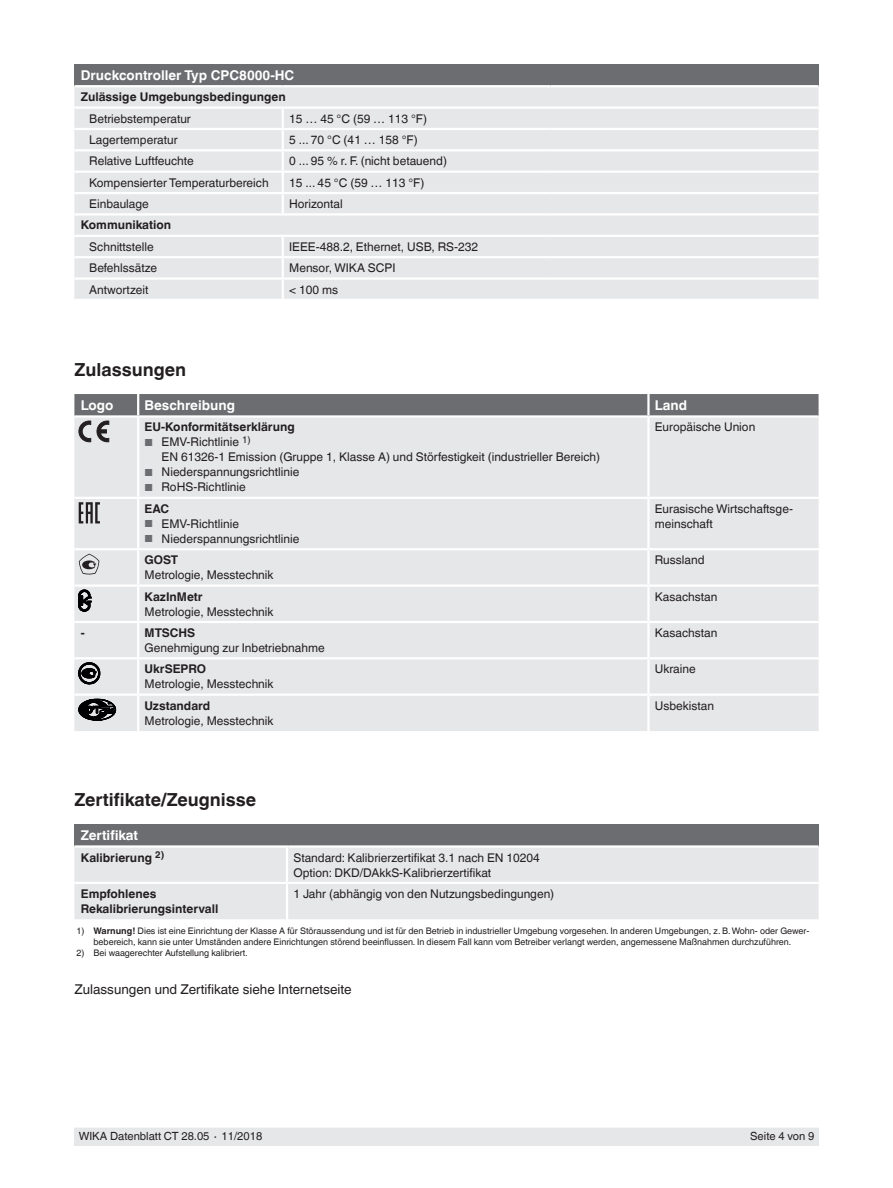
<style>
.page{position:relative;width:893px;height:1188px;background:#fff}
.page>*{position:absolute;margin:0;border:0;box-sizing:border-box;transform-origin:0 0}
.t1{font:700 18px "Helvetica World";color:#231f20}
.t2{font:700 13.5px "Helvetica World";color:#fff}
.t3{font:13.5px "Helvetica World";color:#231f20}
.t4{font:12px/15px "Helvetica World";color:#231f20}
.t5{font:700 12px/15px "Helvetica World";color:#231f20}
.t6{font:11.25px "Helvetica World";color:#231f20}
.t7{font:9px/10.5px "Helvetica World";color:#231f20;text-align:center}
.s1{font-size:10.2px;color:#6c6d70}
.s2{font-weight:700}
</style>
<div class="page">
<div style="left:74px;top:1128px;width:745px;height:17px;background:#e6e7e9"></div>
<div style="left:74px;top:64px;width:745px;height:22px;background:#6c6d70"></div>
<div style="left:74px;top:87px;width:745px;height:212px;background:#e6e7e9"></div>
<hr style="left:74px;top:85px;width:209px;height:2px;background:#fff">
<hr style="left:283px;top:85px;width:268px;height:2px;background:#fff">
<hr style="left:551px;top:85px;width:268px;height:2px;background:#fff">
<hr style="left:74px;top:106px;width:210px;height:3px;background:#fff">
<hr style="left:74px;top:128px;width:210px;height:2px;background:#fff">
<svg style="left:282px;top:109px;width:2px;height:40px"></svg>
<hr style="left:74px;top:149px;width:210px;height:2px;background:#fff">
<hr style="left:282px;top:151px;width:2px;height:20px;background:#fff">
<hr style="left:74px;top:171px;width:210px;height:2px;background:#fff">
<hr style="left:74px;top:192px;width:210px;height:2px;background:#fff">
<svg style="left:282px;top:173px;width:2px;height:40px"></svg>
<hr style="left:74px;top:213px;width:210px;height:3px;background:#fff">
<hr style="left:74px;top:235px;width:210px;height:2px;background:#fff">
<hr style="left:74px;top:256px;width:210px;height:2px;background:#fff">
<hr style="left:74px;top:277px;width:210px;height:3px;background:#fff">
<svg style="left:282px;top:237px;width:2px;height:62px"></svg>
<hr style="left:284px;top:106px;width:267px;height:3px;background:#fff">
<hr style="left:551px;top:106px;width:268px;height:3px;background:#fff">
<hr style="left:284px;top:128px;width:267px;height:2px;background:#fff">
<hr style="left:551px;top:128px;width:268px;height:2px;background:#fff">
<hr style="left:284px;top:149px;width:267px;height:2px;background:#fff">
<hr style="left:551px;top:149px;width:268px;height:2px;background:#fff">
<hr style="left:284px;top:171px;width:267px;height:2px;background:#fff">
<hr style="left:551px;top:171px;width:268px;height:2px;background:#fff">
<hr style="left:284px;top:192px;width:267px;height:2px;background:#fff">
<hr style="left:551px;top:192px;width:268px;height:2px;background:#fff">
<hr style="left:284px;top:213px;width:267px;height:3px;background:#fff">
<hr style="left:551px;top:213px;width:268px;height:3px;background:#fff">
<hr style="left:284px;top:235px;width:267px;height:2px;background:#fff">
<hr style="left:551px;top:235px;width:268px;height:2px;background:#fff">
<hr style="left:284px;top:256px;width:267px;height:2px;background:#fff">
<hr style="left:551px;top:256px;width:268px;height:2px;background:#fff">
<hr style="left:284px;top:277px;width:267px;height:3px;background:#fff">
<hr style="left:551px;top:277px;width:268px;height:3px;background:#fff">
<div style="left:74px;top:442px;width:745px;height:289px;background:#e6e7e9"></div>
<hr style="left:138px;top:497px;width:510px;height:2px;background:#fff">
<hr style="left:138px;top:548px;width:510px;height:2px;background:#fff">
<hr style="left:138px;top:584px;width:510px;height:3px;background:#fff">
<hr style="left:137px;top:587px;width:2px;height:34px;background:#fff">
<hr style="left:647px;top:587px;width:3px;height:34px;background:#fff">
<hr style="left:138px;top:657px;width:510px;height:2px;background:#fff">
<hr style="left:137px;top:659px;width:2px;height:35px;background:#fff">
<hr style="left:648px;top:657px;width:171px;height:2px;background:#fff">
<hr style="left:647px;top:659px;width:3px;height:35px;background:#fff">
<hr style="left:74px;top:657px;width:64px;height:2px;background:#fff">
<hr style="left:74px;top:694px;width:64px;height:2px;background:#fff">
<hr style="left:138px;top:694px;width:510px;height:2px;background:#fff">
<hr style="left:648px;top:694px;width:171px;height:2px;background:#fff">
<hr style="left:74px;top:621px;width:64px;height:2px;background:#fff">
<hr style="left:138px;top:621px;width:510px;height:2px;background:#fff">
<hr style="left:137px;top:623px;width:2px;height:34px;background:#fff">
<hr style="left:648px;top:621px;width:171px;height:2px;background:#fff">
<hr style="left:647px;top:623px;width:3px;height:34px;background:#fff">
<hr style="left:137px;top:696px;width:2px;height:35px;background:#fff">
<hr style="left:647px;top:696px;width:3px;height:35px;background:#fff">
<hr style="left:74px;top:497px;width:64px;height:2px;background:#fff">
<hr style="left:74px;top:584px;width:64px;height:3px;background:#fff">
<hr style="left:648px;top:497px;width:171px;height:2px;background:#fff">
<hr style="left:648px;top:584px;width:171px;height:3px;background:#fff">
<hr style="left:648px;top:548px;width:171px;height:2px;background:#fff">
<hr style="left:74px;top:548px;width:64px;height:2px;background:#fff">
<hr style="left:647px;top:418px;width:3px;height:79px;background:#fff">
<hr style="left:137px;top:418px;width:2px;height:79px;background:#fff">
<hr style="left:647px;top:499px;width:3px;height:49px;background:#fff">
<hr style="left:647px;top:550px;width:3px;height:34px;background:#fff">
<hr style="left:137px;top:499px;width:2px;height:49px;background:#fff">
<hr style="left:137px;top:550px;width:2px;height:34px;background:#fff">
<div style="left:74px;top:824px;width:745px;height:23px;background:#6c6d70"></div>
<div style="left:74px;top:848px;width:745px;height:71px;background:#e6e7e9"></div>
<hr style="left:74px;top:845px;width:214px;height:3px;background:#fff">
<hr style="left:286px;top:848px;width:2px;height:34px;background:#fff">
<hr style="left:288px;top:845px;width:531px;height:3px;background:#fff">
<hr style="left:74px;top:882px;width:214px;height:2px;background:#fff">
<hr style="left:288px;top:882px;width:531px;height:2px;background:#fff">
<hr style="left:286px;top:884px;width:2px;height:35px;background:#fff">
<svg style="left:74px;top:394px;width:745px;height:48px;background:#afb0b3"></svg>
<svg style="left:79px;top:502px;width:21px;height:21px"></svg>
<svg style="left:79px;top:554px;width:20px;height:21px"></svg>
<svg style="left:79px;top:590px;width:12px;height:21px"></svg>
<svg style="left:79px;top:663px;width:21px;height:21px"></svg>
<svg style="left:79px;top:699px;width:37px;height:22px"></svg>
<p class="t2" style="left:81px;top:67px;width:215px">Druckcontroller Typ CPC8000-HC</p>
<p class="t5" style="left:81px;top:90px;width:206px">Zulässige Umgebungsbedingungen</p>
<p class="t4" style="left:89px;top:111px;width:103px">Betriebstemperatur</p>
<p class="t4" style="left:289px;top:111px;width:139px">15 … 45 °C (59 … 113 °F)</p>
<p class="t4" style="left:89px;top:132px;width:90px">Lagertemperatur</p>
<p class="t4" style="left:289px;top:132px;width:130px">5 ... 70 °C (41 … 158 °F)</p>
<p class="t4" style="left:89px;top:154px;width:106px">Relative Luftfeuchte</p>
<p class="t4" style="left:289px;top:154px;width:159px">0 ... 95 % r. F. (nicht betauend)</p>
<p class="t4" style="left:89px;top:175px;width:181px">Kompensierter Temperaturbereich</p>
<p class="t4" style="left:289px;top:175px;width:137px">15 ... 45 °C (59 … 113 °F)</p>
<p class="t4" style="left:89px;top:196px;width:61px">Einbaulage</p>
<p class="t4" style="left:289px;top:196px;width:55px">Horizontal</p>
<p class="t5" style="left:81px;top:218px;width:92px">Kommunikation</p>
<p class="t4" style="left:89px;top:239px;width:66px">Schnittstelle</p>
<p class="t4" style="left:289px;top:239px;width:190px">IEEE-488.2, Ethernet, USB, RS-232</p>
<p class="t4" style="left:89px;top:261px;width:69px">Befehlssätze</p>
<p class="t4" style="left:289px;top:261px;width:108px">Mensor, WIKA SCPI</p>
<p class="t4" style="left:89px;top:282px;width:61px">Antwortzeit</p>
<p class="t4" style="left:289px;top:282px;width:50px">&lt; 100 ms</p>
<h1 class="t1" style="left:74px;top:359px;width:113px">Zulassungen</h1>
<p class="t2" style="left:81px;top:398px;width:34px">Logo</p>
<p class="t2" style="left:145px;top:398px;width:92px">Beschreibung</p>
<p class="t2" style="left:655px;top:398px;width:34px">Land</p>
<p class="t5" style="left:145px;top:420px;width:152px">EU-Konformitätserklärung</p>
<p class="t4" style="left:162px;top:435px;width:440px;text-indent:-17px"><span class="s1">■</span> EMV-Richtlinie <sup>1)<br></sup>EN 61326-1 Emission (Gruppe 1, Klasse A) und Störfestigkeit (industrieller Bereich)</p>
<p class="t4" style="left:145px;top:465px;width:156px"><span class="s1">■</span> Niederspannungsrichtlinie</p>
<p class="t4" style="left:145px;top:480px;width:103px"><span class="s1">■</span> RoHS-Richtlinie</p>
<p class="t4" style="left:655px;top:420px;width:102px">Europäische Union</p>
<p class="t5" style="left:145px;top:501px;width:26px">EAC</p>
<p class="t4" style="left:145px;top:516px;width:96px"><span class="s1">■</span> EMV-Richtlinie</p>
<p class="t4" style="left:145px;top:531px;width:156px"><span class="s1">■</span> Niederspannungsrichtlinie</p>
<p class="t4" style="left:655px;top:501px;width:140px">Eurasische Wirtschaftsge&shy;meinschaft</p>
<p class="t5" style="left:145px;top:553px;width:35px">GOST</p>
<p class="t4" style="left:145px;top:568px;width:130px">Metrologie, Messtechnik</p>
<p class="t4" style="left:655px;top:553px;width:51px">Russland</p>
<p class="t5" style="left:145px;top:589px;width:60px">KazInMetr</p>
<p class="t4" style="left:145px;top:604px;width:130px">Metrologie, Messtechnik</p>
<p class="t4" style="left:655px;top:589px;width:64px">Kasachstan</p>
<p class="t5" style="left:81px;top:625px;width:5px">-</p>
<p class="t5" style="left:145px;top:625px;width:52px">MTSCHS</p>
<p class="t4" style="left:145px;top:640px;width:182px">Genehmigung zur Inbetriebnahme</p>
<p class="t4" style="left:655px;top:625px;width:64px">Kasachstan</p>
<p class="t5" style="left:145px;top:662px;width:63px">UkrSEPRO</p>
<p class="t4" style="left:145px;top:677px;width:130px">Metrologie, Messtechnik</p>
<p class="t4" style="left:655px;top:662px;width:42px">Ukraine</p>
<p class="t5" style="left:145px;top:698px;width:67px">Uzstandard</p>
<p class="t4" style="left:145px;top:713px;width:130px">Metrologie, Messtechnik</p>
<p class="t4" style="left:655px;top:698px;width:61px">Usbekistan</p>
<h1 class="t1" style="left:74px;top:789px;width:183px">Zertifikate/Zeugnisse</h1>
<p class="t2" style="left:81px;top:828px;width:59px">Zertifikat</p>
<p class="t5" style="left:81px;top:850px;width:85px">Kalibrierung <sup>2)</sup></p>
<p class="t4" style="left:293px;top:850px;width:248px">Standard: Kalibrierzertifikat 3.1 nach EN 10204<br>Option: DKD/DAkkS-Kalibrierzertifikat</p>
<p class="t5" style="left:81px;top:886px;width:139px">Empfohlenes<br>Rekalibrierungsintervall</p>
<p class="t4" style="left:293px;top:886px;width:262px">1 Jahr (abhängig von den Nutzungsbedingungen)</p>
<p class="t7" style="left:77px;top:926px;width:734px">1) <span class="s2">Warnung!</span> Dies ist eine Einrichtung der Klasse A für Störaussendung und ist für den Betrieb in industrieller Umgebung vorgesehen. In anderen Umgebungen, z. B. Wohn- oder Gewer&shy;bebereich, kann sie unter Umständen andere Einrichtungen störend beeinflussen. In diesem Fall kann vom Betreiber verlangt werden, angemessene Maßnahmen durchzuführen.</p>
<p class="t7" style="left:77px;top:947px;width:173px">2) Bei waagerechter Aufstellung kalibriert.</p>
<p class="t3" style="left:74px;top:981px;width:279px">Zulassungen und Zertifikate siehe Internetseite</p>
<p class="t6" style="left:79px;top:1130px;width:185px">WIKA Datenblatt CT 28.05 ∙ 11/2018</p>
<p class="t6" style="left:750px;top:1130px;width:66px">Seite 4 von 9</p>
</div>
